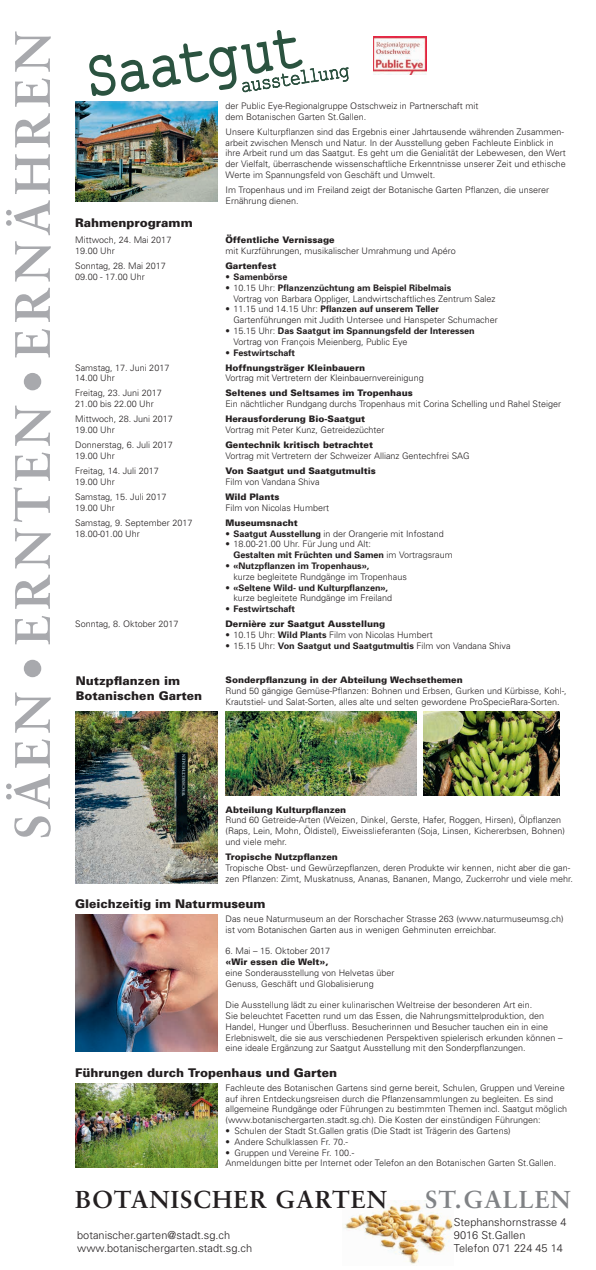
<style>
.page{position:relative;width:596px;height:1270px;background:#fff}
.page>*{position:absolute;margin:0;border:0;box-sizing:border-box;transform-origin:0 0}
.t1{font:700 50px "Sabon";letter-spacing:.095em;color:#a8a9ad}
.t2{font:700 24.5px "Sabon";letter-spacing:.04em;color:#231f20}
.t3{font:700 24.5px "Sabon";letter-spacing:.04em;color:#808285}
.t4{font:900 12px/14.4px "Univers";color:#231f20}
.t5{font:300 11px/13px "Univers";color:#231f20}
.t6{font:300 9px/10.8px "Univers";color:#231f20}
.t7{font:900 9px "Univers";color:#231f20}
.t8{font:700 9px "Univers";color:#231f20}
.s1{font-weight:300}
.s2{font-weight:700}
</style>
<div class="page">
<img style="left:373px;top:37px;width:53px;height:37px">
<img style="left:345px;top:1201px;width:108px;height:64px">
<img style="left:226px;top:711px;width:190px;height:84px">
<img style="left:423px;top:711px;width:136px;height:84px">
<img style="left:76px;top:711px;width:142px;height:172px">
<img style="left:76px;top:915px;width:142px;height:136px">
<img style="left:76px;top:1084px;width:142px;height:83px">
<img style="left:75px;top:102px;width:142px;height:99px">
<svg style="left:89px;top:55px;width:26px;height:41px"></svg>
<svg style="left:121px;top:30px;width:227px;height:62px"></svg>
<h1 class="t1" style="left:2px;top:839px;width:810px;rotate:-90deg">SÄEN•ERNTEN•ERNÄHREN</h1>
<p class="t6" style="left:225px;top:100px;width:254px">der Public Eye-Regionalgruppe Ostschweiz in Partnerschaft mit dem Botanischen Garten St.Gallen.</p>
<p class="t6" style="left:225px;top:126px;width:341px">Unsere Kulturpflanzen sind das Ergebnis einer Jahrtausende währenden Zusammen&shy;arbeit zwischen Mensch und Natur. In der Ausstellung geben Fachleute Einblick in ihre Arbeit rund um das Saatgut. Es geht um die Genialität der Lebewesen, den Wert der Vielfalt, überraschende wissenschaftliche Erkenntnisse unserer Zeit und ethische Werte im Spannungsfeld von Geschäft und Umwelt.</p>
<p class="t6" style="left:225px;top:184px;width:325px">Im Tropenhaus und im Freiland zeigt der Botanische Garten Pflanzen, die unserer<br>Ernährung dienen.</p>
<h3 class="t4" style="left:75px;top:215px;width:119px">Rahmenprogramm</h3>
<p class="t6" style="left:75px;top:234px;width:98px">Mittwoch, 24. Mai 2017</p>
<p class="t7" style="left:225px;top:235px;width:110px">Öffentliche Vernissage</p>
<p class="t6" style="left:75px;top:245px;width:41px">19.00 Uhr</p>
<p class="t6" style="left:225px;top:245px;width:232px">mit Kurzführungen, musikalischer Umrahmung und Apéro</p>
<p class="t6" style="left:75px;top:260px;width:92px">Sonntag, 28. Mai 2017</p>
<p class="t7" style="left:225px;top:260px;width:52px">Gartenfest</p>
<p class="t6" style="left:75px;top:271px;width:71px">09.00 - 17.00 Uhr</p>
<p class="t8" style="left:225px;top:271px;width:64px"><span class="s1">•</span> Samenbörse</p>
<p class="t6" style="left:233px;top:282px;width:263px;text-indent:-8px">• 10.15 Uhr: <span class="s2">Pflanzenzüchtung am Beispiel Ribelmais<br></span>Vortrag von Barbara Oppliger, Landwirtschaftliches Zentrum Salez</p>
<p class="t6" style="left:233px;top:304px;width:266px;text-indent:-8px">• 11.15 und 14.15 Uhr: <span class="s2">Pflanzen auf unserem Teller<br></span>Gartenführungen mit Judith Untersee und Hanspeter Schumacher</p>
<p class="t6" style="left:233px;top:325px;width:243px;text-indent:-8px">• 15.15 Uhr: <span class="s2">Das Saatgut im Spannungsfeld der Interessen<br></span>Vortrag von François Meienberg, Public Eye</p>
<p class="t8" style="left:225px;top:347px;width:71px"><span class="s1">•</span> Festwirtschaft</p>
<p class="t6" style="left:75px;top:362px;width:96px">Samstag, 17. Juni 2017</p>
<p class="t7" style="left:225px;top:362px;width:141px">Hoffnungsträger Kleinbauern</p>
<p class="t6" style="left:75px;top:373px;width:41px">14.00 Uhr</p>
<p class="t6" style="left:225px;top:373px;width:200px">Vortrag mit Vertretern der Kleinbauernvereinigung</p>
<p class="t6" style="left:75px;top:388px;width:88px">Freitag, 23. Juni 2017</p>
<p class="t7" style="left:225px;top:388px;width:189px">Seltenes und Seltsames im Tropenhaus</p>
<p class="t6" style="left:75px;top:398px;width:80px">21.00 bis 22.00 Uhr</p>
<p class="t6" style="left:225px;top:398px;width:337px">Ein nächtlicher Rundgang durchs Tropenhaus mit Corina Schelling und Rahel Steiger</p>
<p class="t6" style="left:75px;top:413px;width:99px">Mittwoch, 28. Juni 2017</p>
<p class="t7" style="left:225px;top:414px;width:141px">Herausforderung Bio-Saatgut</p>
<p class="t6" style="left:75px;top:424px;width:41px">19.00 Uhr</p>
<p class="t6" style="left:225px;top:424px;width:161px">Vortrag mit Peter Kunz, Getreidezüchter</p>
<p class="t6" style="left:75px;top:439px;width:99px">Donnerstag, 6. Juli 2017</p>
<p class="t7" style="left:225px;top:439px;width:149px">Gentechnik kritisch betrachtet</p>
<p class="t6" style="left:75px;top:450px;width:41px">19.00 Uhr</p>
<p class="t6" style="left:225px;top:450px;width:246px">Vortrag mit Vertretern der Schweizer Allianz Gentechfrei SAG</p>
<p class="t6" style="left:75px;top:465px;width:85px">Freitag, 14. Juli 2017</p>
<p class="t7" style="left:225px;top:465px;width:152px">Von Saatgut und Saatgutmultis</p>
<p class="t6" style="left:75px;top:476px;width:41px">19.00 Uhr</p>
<p class="t6" style="left:225px;top:476px;width:96px">Film von Vandana Shiva</p>
<p class="t6" style="left:75px;top:491px;width:93px">Samstag, 15. Juli 2017</p>
<p class="t7" style="left:225px;top:491px;width:55px">Wild Plants</p>
<p class="t6" style="left:75px;top:502px;width:41px">19.00 Uhr</p>
<p class="t6" style="left:225px;top:502px;width:105px">Film von Nicolas Humbert</p>
<p class="t6" style="left:75px;top:517px;width:119px">Samstag, 9. September 2017</p>
<p class="t7" style="left:225px;top:517px;width:74px">Museumsnacht</p>
<p class="t6" style="left:75px;top:528px;width:66px">18.00-01.00 Uhr</p>
<p class="t6" style="left:225px;top:528px;width:220px">• <span class="s2">Saatgut Ausstellung</span> in der Orangerie mit Infostand</p>
<p class="t6" style="left:233px;top:538px;width:221px;text-indent:-8px">• 18.00-21.00 Uhr. Für Jung und Alt:<br><span class="s2">Gestalten mit Früchten und Samen</span> im Vortragsraum</p>
<p class="t6" style="left:233px;top:560px;width:175px;text-indent:-8px">• <span class="s2">«Nutzpflanzen im Tropenhaus»,<br></span>kurze begleitete Rundgänge im Tropenhaus</p>
<p class="t6" style="left:233px;top:582px;width:160px;text-indent:-8px">• <span class="s2">«Seltene Wild- und Kulturpflanzen», </span>kurze begleitete Rundgänge im Freiland</p>
<p class="t8" style="left:225px;top:603px;width:71px"><span class="s1">•</span> Festwirtschaft</p>
<p class="t6" style="left:75px;top:618px;width:105px">Sonntag, 8. Oktober 2017</p>
<p class="t7" style="left:225px;top:618px;width:161px">Dernière zur Saatgut Ausstellung</p>
<p class="t6" style="left:225px;top:629px;width:209px">• 10.15 Uhr: <span class="s2">Wild Plants</span> Film von Nicolas Humbert</p>
<p class="t6" style="left:225px;top:640px;width:286px">• 15.15 Uhr: <span class="s2">Von Saatgut und Saatgutmultis</span> Film von Vandana Shiva</p>
<h3 class="t4" style="left:76px;top:673px;width:127px">Nutzpflanzen im<br>Botanischen Garten</h3>
<p class="t7" style="left:225px;top:674px;width:238px">Sonderpflanzung in der Abteilung Wechsethemen</p>
<p class="t6" style="left:225px;top:685px;width:342px">Rund 50 gängige Gemüse-Pflanzen: Bohnen und Erbsen, Gurken und Kürbisse, Kohl-,<br>Krautstiel- und Salat-Sorten, alles alte und selten gewordene ProSpecieRara-Sorten.</p>
<p class="t7" style="left:225px;top:804px;width:122px">Abteilung Kulturpflanzen</p>
<p class="t6" style="left:225px;top:815px;width:341px">Rund 60 Getreide-Arten (Weizen, Dinkel, Gerste, Hafer, Roggen, Hirsen), Ölpflanzen (Raps, Lein, Mohn, Öldistel), Eiweisslieferanten (Soja, Linsen, Kichererbsen, Bohnen) und viele mehr.</p>
<p class="t7" style="left:225px;top:851px;width:114px">Tropische Nutzpflanzen</p>
<p class="t6" style="left:225px;top:862px;width:348px">Tropische Obst- und Gewürzepflanzen, deren Produkte wir kennen, nicht aber die gan&shy;zen Pflanzen: Zimt, Muskatnuss, Ananas, Bananen, Mango, Zuckerrohr und viele mehr.</p>
<h3 class="t4" style="left:75px;top:896px;width:191px">Gleichzeitig im Naturmuseum</h3>
<p class="t6" style="left:225px;top:913px;width:339px">Das neue Naturmuseum an der Rorschacher Strasse 263 (www.naturmuseumsg.ch) ist vom Botanischen Garten aus in wenigen Gehminuten erreichbar.</p>
<p class="t6" style="left:225px;top:945px;width:106px">6. Mai – 15. Oktober 2017</p>
<p class="t7" style="left:225px;top:956px;width:104px">«Wir essen die Welt»,</p>
<p class="t6" style="left:225px;top:967px;width:170px">eine Sonderausstellung von Helvetas über<br>Genuss, Geschäft und Globalisierung</p>
<p class="t6" style="left:225px;top:999px;width:338px">Die Ausstellung lädt zu einer kulinarischen Weltreise der besonderen Art ein.<br>Sie beleuchtet Facetten rund um das Essen, die Nahrungsmittelproduktion, den Handel, Hunger und Überfluss. Besucherinnen und Besucher tauchen ein in eine Erlebniswelt, die sie aus verschiedenen Perspektiven spielerisch erkunden können – eine ideale Ergänzung zur Saatgut Ausstellung mit den Sonderpflanzungen.</p>
<h3 class="t4" style="left:75px;top:1065px;width:263px">Führungen durch Tropenhaus und Garten</h3>
<p class="t6" style="left:225px;top:1082px;width:343px">Fachleute des Botanischen Gartens sind gerne bereit, Schulen, Gruppen und Vereine auf ihren Entdeckungsreisen durch die Pflanzensammlungen zu begleiten. Es sind allgemeine Rundgänge oder Führungen zu bestimmten Themen incl. Saatgut möglich (www.botanischergarten.stadt.sg.ch). Die Kosten der einstündigen Führungen:</p>
<p class="t6" style="left:225px;top:1125px;width:286px">• Schulen der Stadt St.Gallen gratis (Die Stadt ist Trägerin des Gartens)</p>
<p class="t6" style="left:225px;top:1136px;width:124px">• Andere Schulklassen Fr. 70.-</p>
<p class="t6" style="left:225px;top:1147px;width:332px">• Gruppen und Vereine Fr. 100.-<br>Anmeldungen bitte per Internet oder Telefon an den Botanischen Garten St.Gallen.</p>
<h2 class="t2" style="left:75px;top:1184px;width:313px">BOTANISCHER GARTEN</h2>
<h2 class="t3" style="left:425px;top:1184px;width:147px">ST.GALLEN</h2>
<p class="t5" style="left:77px;top:1229px;width:176px">botanischer.garten@stadt.sg.ch www.botanischergarten.stadt.sg.ch</p>
<p class="t5" style="left:453px;top:1216px;width:114px">Stephanshornstrasse 4<br>9016 St.Gallen<br>Telefon 071 224 45 14</p>
</div>
